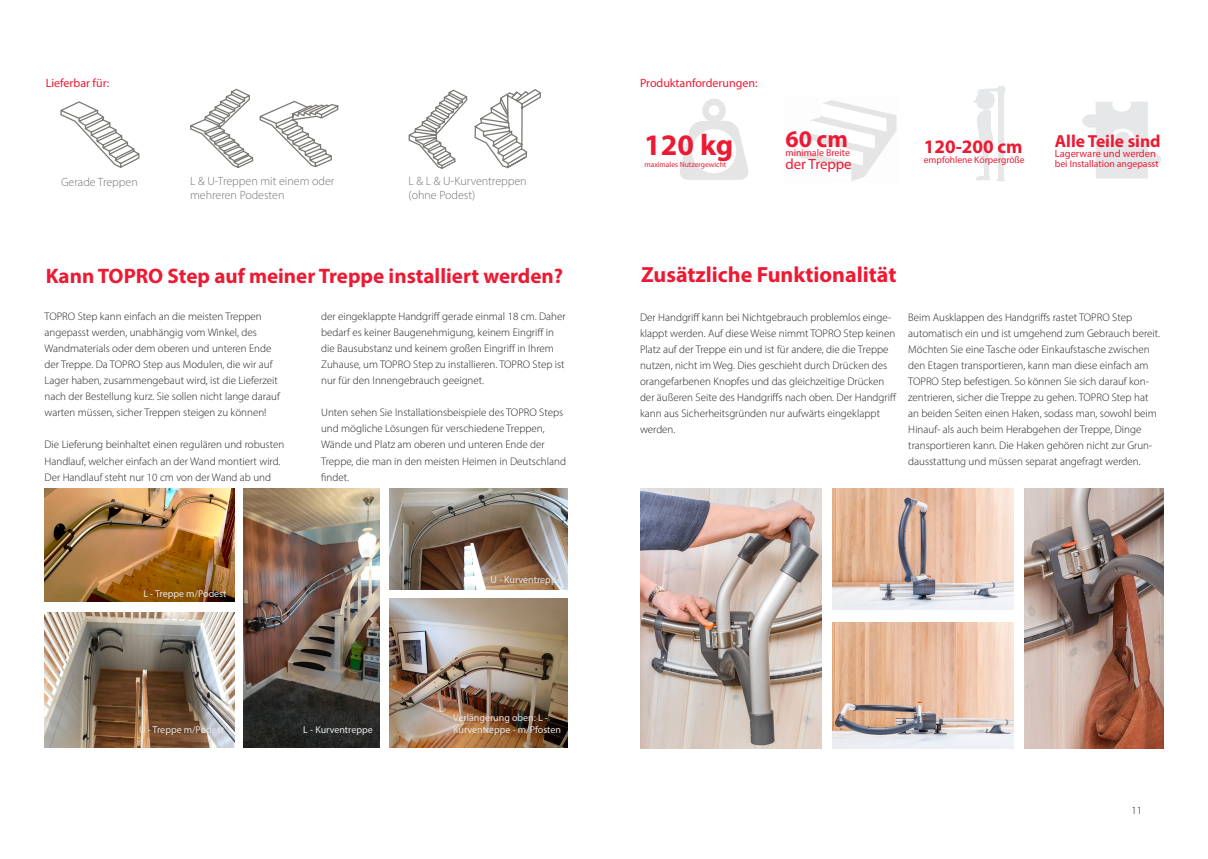
<style>
.page{position:relative;width:1208px;height:859px;background:#fff}
.page>*{position:absolute;margin:0;border:0;box-sizing:border-box;transform-origin:0 0}
.t1{font:700 29.9px "Myriad Pro";color:#ed1a33}
.t2{font:700 23.9px "Myriad Pro";color:#ed1a33}
.t3{font:700 22px "Myriad Pro";color:#ed1a33}
.t4{font:700 21px "Myriad Pro";color:#ed1a33}
.t5{font:700 19.1px "Myriad Pro";color:#ed1a33}
.t6{font:700 17.5px "Myriad Pro";color:#ed1a33}
.t7{font:14.8px "Myriad Pro";color:#ed1a33}
.t8{font:300 12px/14px "Myriad Pro";color:#727371}
.t9{font:12px "Myriad Pro";color:#ed1a33}
.Avsnittsmal_2{font:300 11px/16px "Myriad Pro";color:#231f20}
.t10{font:10.5px "Myriad Pro";color:#ed1a33}
.t11{font:10px/12px "Myriad Pro";color:#e5e5e5}
.t12{font:9.8px "Myriad Pro";color:#ed1a33}
.t13{font:9.5px "Myriad Pro";color:#ed1a33}
.t14{font:7.6px "Myriad Pro";color:#ed1a33}
</style>
<div class="page">
<img style="left:1024px;top:489px;width:139px;height:259px">
<img style="left:45px;top:612px;width:189px;height:135px">
<img style="left:244px;top:489px;width:135px;height:258px">
<svg style="left:408px;top:89px;width:134px;height:80px"></svg>
<svg style="left:60px;top:101px;width:80px;height:67px"></svg>
<svg style="left:190px;top:88px;width:149px;height:80px"></svg>
<img style="left:640px;top:489px;width:181px;height:259px">
<img style="left:45px;top:489px;width:189px;height:113px">
<img style="left:389px;top:598px;width:179px;height:149px">
<img style="left:389px;top:489px;width:179px;height:100px">
<img style="left:832px;top:622px;width:182px;height:126px">
<img style="left:832px;top:489px;width:182px;height:121px">
<svg style="left:786px;top:100px;width:111px;height:81px"></svg>
<svg style="left:974px;top:86px;width:31px;height:95px"></svg>
<svg style="left:680px;top:99px;width:69px;height:81px"></svg>
<svg style="left:1082px;top:102px;width:79px;height:77px"></svg>
<p class="t9" style="left:46px;top:75px;width:65px">Lieferbar für:</p>
<p class="t8" style="left:61px;top:175px;width:78px">Gerade Treppen</p>
<p class="t8" style="left:190px;top:174px;width:146px">L &amp; U-Treppen mit einem oder mehreren Podesten</p>
<p class="t8" style="left:408px;top:174px;width:120px">L &amp; L &amp; U-Kurventreppen (ohne Podest)</p>
<p class="t4" style="left:46px;top:262px;width:519px">Kann TOPRO Step auf meiner Treppe installiert werden?</p>
<p class="Avsnittsmal_2" style="left:321px;top:309px;width:246px">der eingeklappte Handgriff gerade einmal 18 cm. Daher bedarf es keiner Baugenehmigung, keinem Eingriff in die Bausubstanz und keinem großen Eingriff in Ihrem Zuhause, um TOPRO Step zu installieren. TOPRO Step ist nur für den Innengebrauch geeignet.</p>
<p class="Avsnittsmal_2" style="left:321px;top:405px;width:246px">Unten sehen Sie Installationsbeispiele des TOPRO Steps und mögliche Lösungen für verschiedene Treppen, Wände und Platz am oberen und unteren Ende der Treppe, die man in den meisten Heimen in Deutschland findet.</p>
<p class="Avsnittsmal_2" style="left:45px;top:309px;width:237px">TOPRO Step kann einfach an die meisten Treppen angepasst werden, unabhängig vom Winkel, des Wandmaterials oder dem oberen und unteren Ende der Treppe. Da TOPRO Step aus Modulen, die wir auf Lager haben, zusammengebaut wird, ist die Lieferzeit nach der Bestellung kurz. Sie sollen nicht lange darauf warten müssen, sicher Treppen steigen zu können!</p>
<p class="Avsnittsmal_2" style="left:45px;top:437px;width:241px">Die Lieferung beinhaltet einen regulären und robusten<br>Handlauf, welcher einfach an der Wand montiert wird.</p>
<p class="Avsnittsmal_2" style="left:45px;top:469px;width:228px">Der Handlauf steht nur 10 cm von der Wand ab und</p>
<p class="t11" style="left:143px;top:587px;width:85px">L - Treppe m/Podest</p>
<p class="t11" style="left:139px;top:723px;width:86px">U - Treppe m/Podest</p>
<p class="t11" style="left:303px;top:723px;width:71px">L - Kurventreppe</p>
<p class="t11" style="left:490px;top:573px;width:73px">U - Kurventreppe</p>
<p class="t11" style="left:453px;top:711px;width:109px">Verlängerung oben: L -<br>Kurventreppe - m/Pfosten</p>
<p class="t9" style="left:640px;top:75px;width:119px">Produktanforderungen:</p>
<p class="t1" style="left:644px;top:125px;width:91px">120 kg</p>
<p class="t14" style="left:644px;top:160px;width:84px">maximales Nutzergewicht</p>
<p class="t2" style="left:785px;top:123px;width:64px">60 cm</p>
<p class="t12" style="left:785px;top:147px;width:66px">minimale Breite</p>
<p class="t7" style="left:785px;top:155px;width:68px">der Treppe</p>
<p class="t5" style="left:924px;top:134px;width:100px">120-200 cm</p>
<p class="t13" style="left:924px;top:154px;width:102px">empfohlene Körpergröße</p>
<p class="t6" style="left:1054px;top:130px;width:107px">Alle Teile sind</p>
<p class="t10" style="left:1054px;top:147px;width:103px">Lagerware und werden</p>
<p class="t12" style="left:1054px;top:158px;width:105px">bei Installation angepasst</p>
<p class="t3" style="left:641px;top:261px;width:257px">Zusätzliche Funktionalität</p>
<p class="Avsnittsmal_2" style="left:640px;top:309px;width:253px">Der Handgriff kann bei Nichtgebrauch problemlos einge-</p>
<p class="Avsnittsmal_2" style="left:640px;top:325px;width:257px">klappt werden. Auf diese Weise nimmt TOPRO Step keinen<br>Platz auf der Treppe ein und ist für andere, die die Treppe</p>
<p class="Avsnittsmal_2" style="left:640px;top:357px;width:249px">nutzen, nicht im Weg. Dies geschieht durch Drücken des orangefarbenen Knopfes und das gleichzeitige Drücken</p>
<p class="Avsnittsmal_2" style="left:640px;top:389px;width:258px">der äußeren Seite des Handgriffs nach oben. Der Handgriff kann aus Sicherheitsgründen nur aufwärts eingeklappt werden.</p>
<p class="Avsnittsmal_2" style="left:908px;top:309px;width:253px">Beim Ausklappen des Handgriffs rastet TOPRO Step automatisch ein und ist umgehend zum Gebrauch bereit.<br>Möchten Sie eine Tasche oder Einkaufstasche zwischen den Etagen transportieren, kann man diese einfach am TOPRO Step befestigen. So können Sie sich darauf kon&shy;zentrieren, sicher die Treppe zu gehen. TOPRO Step hat an beiden Seiten einen Haken, sodass man, sowohl beim Hinauf- als auch beim Herabgehen der Treppe, Dinge transportieren kann. Die Haken gehören nicht zur Grun&shy;dausstattung und müssen separat angefragt werden.</p>
<p class="Avsnittsmal_2" style="left:1131px;top:803px;width:12px">11</p>
</div>
